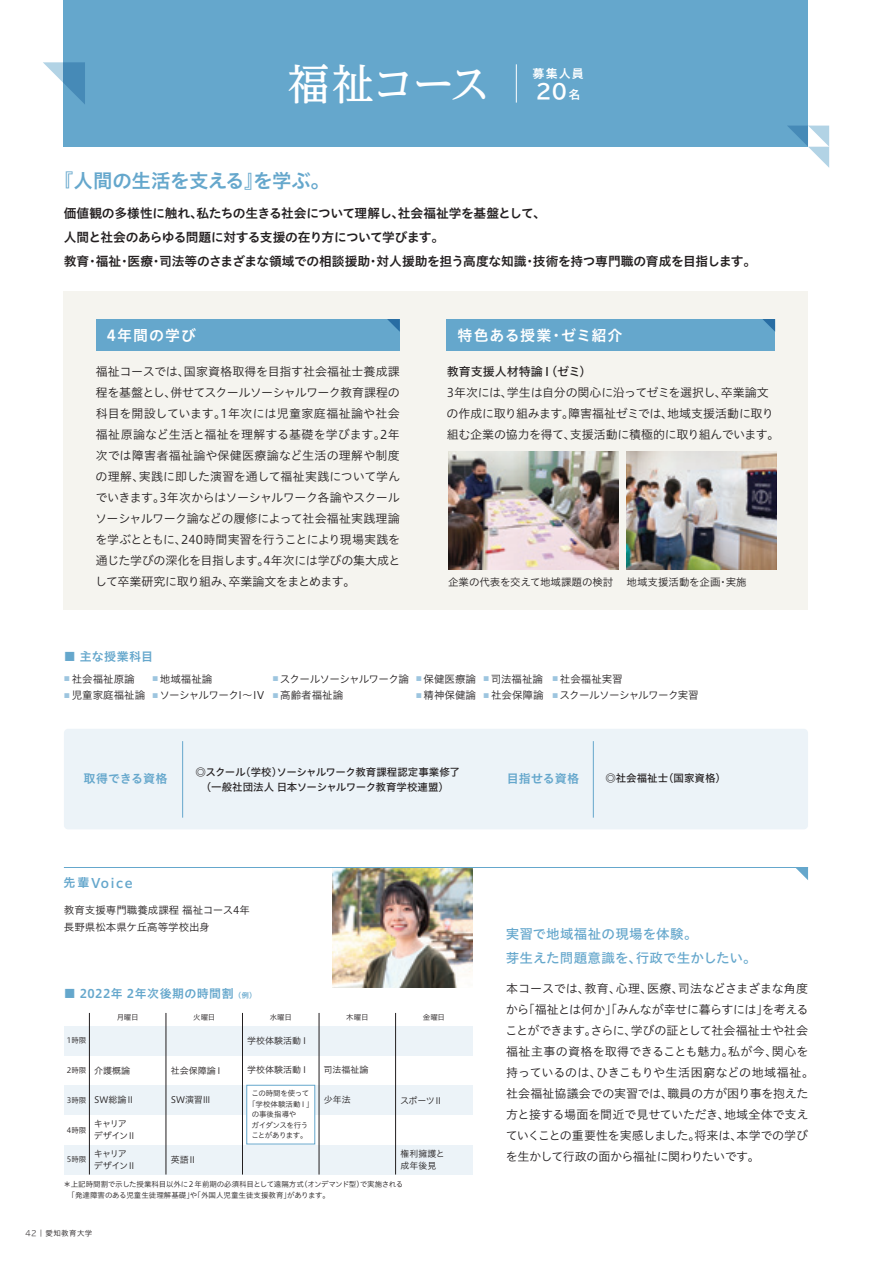
<style>
.page{position:relative;width:893px;height:1263px;background:#fff}
.page>*{position:absolute;margin:0;border:0;box-sizing:border-box;transform-origin:0 0}
.t1{font:500 42px "PUD Reimin Pr 6 N";letter-spacing:-.04em;color:#fff}
.t2{font:19.5px "Hiragino UD Sans Std N W6";letter-spacing:-.025em;color:#65a7cc}
.t3{font:15px "Hiragino UD Sans Std N W6";letter-spacing:.045em;color:#fff}
.t4{font:15px "Hiragino UD Sans Std N W6";letter-spacing:.065em;color:#fff}
.t5{font:13.5px/24px "Hiragino UD Sans Std N W5";letter-spacing:.015em;color:#65a7cc}
.t6{font:500 13.5px "Clarimo UDPE";letter-spacing:.12em;color:#65a7cc}
.t7{font:12.75px/24px "Hiragino UD Sans Std N W6";letter-spacing:-.025em;color:#231f20}
.t8{font:12px/21px "Hiragino UD Sans Std N W3";letter-spacing:-.02em;color:#231f20}
.t9{font:12px "Hiragino UD Sans Std N W6";letter-spacing:.04em;color:#65a7cc}
.t10{font:12px "Hiragino UD Sans Std N W5";color:#231f20}
.t11{font:12px "Hiragino UD Sans Std N W6";color:#65a7cc}
.t12{font:12px "Hiragino UD Sans Std N W6";color:#fff}
.t13{font:10.5px/16.5px "Hiragino UD Sans Std N W3";color:#231f20}
.t14{font:10.5px/15px "Hiragino UD Sans Std N W5";letter-spacing:-.035em;color:#231f20}
.t15{font:10.5px "Hiragino UD Sans Std N W3";letter-spacing:-.06em;color:#231f20}
.t16{font:10.5px "Hiragino UD Sans Std N W5";color:#231f20}
.t17{font:9px/12px "Hiragino UD Sans Std N W3";color:#231f20}
.t18{font:9px/12px "Hiragino UD Sans Std N W3";letter-spacing:-.12em;color:#231f20}
.t19{font:7.5px/10.5px "Hiragino UD Sans Std N W3";letter-spacing:-.005em;color:#231f20}
.t20{font:7.5px "Hiragino UD Sans Std N W3";letter-spacing:-.03em;color:#231f20}
.t21{font:7.5px "Hiragino UD Sans Std N W3";letter-spacing:-.06em;color:#231f20}
.t22{font:7.5px "Hiragino UD Sans Std N W3";letter-spacing:-.08em;color:#231f20}
.s1{font-family:"TBUD Go Std";font-weight:700;font-size:20.25px}
.s2{font-family:"Hiragino UD Sans Std N W6";font-weight:400;font-size:12px}
.s3{font-size:7.2px}
.s4{font-family:"TBUD Go Std Super";font-weight:300}
</style>
<div class="page">
<div style="left:64px;top:291px;width:744px;height:319px;background:#f5f4ef"></div>
<div style="left:64px;top:0;width:744px;height:147px;background:#65a7cc"></div>
<img style="left:333px;top:868px;width:139px;height:119px">
<svg style="left:796px;top:868px;width:12px;height:12px"></svg>
<div style="left:64px;top:1026px;width:408px;height:29px;background:#ecf3f8"></div>
<div style="left:64px;top:1085px;width:408px;height:30px;background:#ecf3f8"></div>
<div style="left:64px;top:1145px;width:408px;height:29px;background:#ecf3f8"></div>
<hr style="left:89px;top:1013px;width:1px;height:161px;background:#231f20">
<hr style="left:166px;top:1013px;width:1px;height:161px;background:#231f20">
<hr style="left:242px;top:1013px;width:1px;height:161px;background:#231f20">
<hr style="left:319px;top:1013px;width:1px;height:161px;background:#231f20">
<hr style="left:395px;top:1013px;width:1px;height:161px;background:#231f20">
<div style="left:64px;top:729px;width:744px;height:100px;background:#ecf3f8;border-radius:4px"></div>
<hr style="left:64px;top:867px;width:744px;height:1px;background:#65a7cc">
<div style="left:247px;top:1085px;width:68px;height:59px;background:#fff"></div>
<div style="left:246px;top:1085px;width:69px;height:59px;border:1px solid #65a7cc"></div>
<hr style="left:516px;top:64px;width:1px;height:39px;background:#fff">
<div style="left:96px;top:319px;width:304px;height:32px;background:#65a7cc"></div>
<div style="left:447px;top:319px;width:328px;height:32px;background:#65a7cc"></div>
<img style="left:448px;top:451px;width:170px;height:119px">
<img style="left:627px;top:451px;width:150px;height:119px">
<hr style="left:182px;top:741px;width:1px;height:77px;background:#65a7cc">
<hr style="left:593px;top:741px;width:1px;height:77px;background:#65a7cc">
<svg style="left:763px;top:319px;width:12px;height:12px"></svg>
<svg style="left:387px;top:319px;width:13px;height:13px"></svg>
<svg style="left:788px;top:126px;width:41px;height:42px"></svg>
<svg style="left:43px;top:62px;width:42px;height:43px"></svg>
<h1 class="t1" style="left:288px;top:49px;width:294px">福祉コース <span class="s1">20</span><span class="s2">名</span></h1>
<p class="t12" style="left:532px;top:64px;width:53px">募集人員</p>
<h2 class="t2" style="left:54px;top:166px;width:277px">『人間の生活を支える』を学ぶ。</h2>
<p class="t7" style="left:64px;top:201px;width:694px">価値観の多様性に触れ、私たちの生きる社会について理解し、社会福祉学を基盤として、<br>人間と社会のあらゆる問題に対する支援の在り方について学びます。<br>教育・福祉・医療・司法等のさまざまな領域での相談援助・対人援助を担う高度な知識・技術を持つ専門職の育成を目指します。</p>
<p class="t4" style="left:107px;top:323px;width:91px">4年間の学び</p>
<p class="t3" style="left:458px;top:323px;width:167px">特色ある授業・ゼミ紹介</p>
<p class="t8" style="left:95px;top:360px;width:307px;text-align:justify">福祉コースでは、国家資格取得を目指す社会福祉士養成課程を基盤とし、併せてスクールソーシャルワーク教育課程の科目を開設しています。1年次には児童家庭福祉論や社会福祉原論など生活と福祉を理解する基礎を学びます。2年次では障害者福祉論や保健医療論など生活の理解や制度の理解、実践に即した演習を通して福祉実践について学んでいきます。3年次からはソーシャルワーク各論やスクールソーシャルワーク論などの履修によって社会福祉実践理論を学ぶとともに、240時間実習を行うことにより現場実践を通じた学びの深化を目指します。4年次には学びの集大成として卒業研究に取り組み、卒業論文をまとめます。</p>
<p class="t9" style="left:64px;top:648px;width:91px">■ 主な授業科目</p>
<p class="t10" style="left:447px;top:362px;width:146px">教育支援人材特論Ⅰ（ゼミ）</p>
<p class="t8" style="left:447px;top:381px;width:334px">3年次には、学生は自分の関心に沿ってゼミを選択し、卒業論文の作成に取り組みます。障害福祉ゼミでは、地域支援活動に取り組む企業の協力を得て、支援活動に積極的に取り組んでいます。</p>
<p class="t13" style="left:448px;top:573px;width:167px">企業の代表を交えて地域課題の検討</p>
<p class="t13" style="left:627px;top:573px;width:122px">地域支援活動を企画・実施</p>
<p class="t13" style="left:64px;top:670px;width:72px"><sup>■</sup> 社会福祉原論</p>
<p class="t13" style="left:64px;top:686px;width:83px"><sup>■</sup> 児童家庭福祉論</p>
<p class="t13" style="left:152px;top:670px;width:62px"><sup>■</sup> 地域福祉論</p>
<p class="t15" style="left:152px;top:687px;width:114px"><sup>■</sup> ソーシャルワークI～IV</p>
<p class="t13" style="left:416px;top:670px;width:62px"><sup>■</sup> 保健医療論</p>
<p class="t13" style="left:416px;top:686px;width:62px"><sup>■</sup> 精神保健論</p>
<p class="t15" style="left:272px;top:671px;width:138px"><sup>■</sup> スクールソーシャルワーク論</p>
<p class="t13" style="left:272px;top:686px;width:72px"><sup>■</sup> 高齢者福祉論</p>
<p class="t13" style="left:483px;top:670px;width:61px"><sup>■</sup> 司法福祉論</p>
<p class="t13" style="left:483px;top:686px;width:62px"><sup>■</sup> 社会保障論</p>
<p class="t13" style="left:552px;top:670px;width:72px"><sup>■</sup> 社会福祉実習</p>
<p class="t15" style="left:552px;top:687px;width:148px"><sup>■</sup> スクールソーシャルワーク実習</p>
<p class="t14" style="left:195px;top:764px;width:266px">◎スクール（学校）ソーシャルワーク教育課程認定事業修了　（一般社団法人 日本ソーシャルワーク教育学校連盟）</p>
<p class="t16" style="left:605px;top:770px;width:122px">◎社会福祉士（国家資格）</p>
<p class="t11" style="left:84px;top:769px;width:85px">取得できる資格</p>
<p class="t9" style="left:507px;top:769px;width:74px">目指せる資格</p>
<p class="t6" style="left:64px;top:872px;width:71px"><span class="s2">先輩</span>Voice</p>
<p class="t13" style="left:64px;top:901px;width:188px">教育支援専門職養成課程 福祉コース4年長野県松本県ケ丘高等学校出身</p>
<p class="t9" style="left:64px;top:984px;width:194px">■ 2022年 2年次後期の時間割 <span class="s3">（例）</span></p>
<p class="t19" style="left:117px;top:1011px;width:23px">月曜日</p>
<p class="t19" style="left:193px;top:1011px;width:24px">火曜日</p>
<p class="t19" style="left:270px;top:1011px;width:24px">水曜日</p>
<p class="t19" style="left:346px;top:1011px;width:24px">木曜日</p>
<p class="t19" style="left:423px;top:1011px;width:24px">金曜日</p>
<p class="t17" style="left:247px;top:1034px;width:63px">学校体験活動Ⅰ</p>
<p class="t17" style="left:247px;top:1063px;width:63px">学校体験活動Ⅰ</p>
<p class="t19" style="left:67px;top:1035px;width:21px">1時限</p>
<p class="t19" style="left:67px;top:1064px;width:21px">2時限</p>
<p class="t17" style="left:323px;top:1063px;width:46px">司法福祉論</p>
<p class="t19" style="left:67px;top:1094px;width:21px">3時限</p>
<p class="t17" style="left:324px;top:1093px;width:28px">少年法</p>
<p class="t17" style="left:400px;top:1094px;width:44px">スポーツⅡ</p>
<p class="t19" style="left:67px;top:1124px;width:21px">4時限</p>
<p class="t17" style="left:171px;top:1064px;width:54px">社会保障論Ⅰ</p>
<p class="t17" style="left:171px;top:1093px;width:42px">SW演習Ⅲ</p>
<p class="t17" style="left:94px;top:1064px;width:37px">介護概論</p>
<p class="t20" style="left:251px;top:1088px;width:59px">この時間を使って</p>
<p class="t19" style="left:248px;top:1098px;width:67px">「学校体験活動Ⅰ」</p>
<p class="t19" style="left:252px;top:1109px;width:46px">の事後指導や</p>
<p class="t21" style="left:252px;top:1119px;width:58px">ガイダンスを行う</p>
<p class="t22" style="left:251px;top:1130px;width:58px">ことがあります。</p>
<p class="t17" style="left:94px;top:1093px;width:42px">SW総論Ⅱ</p>
<p class="t18" style="left:94px;top:1117px;width:44px">キャリアデザインⅡ</p>
<p class="t18" style="left:94px;top:1147px;width:44px">キャリアデザインⅡ</p>
<p class="t17" style="left:400px;top:1147px;width:46px">権利擁護と成年後見</p>
<p class="t19" style="left:67px;top:1154px;width:21px">5時限</p>
<p class="t17" style="left:171px;top:1153px;width:28px">英語Ⅱ</p>
<p class="t19" style="left:64px;top:1178px;width:341px">＊上記時間割で示した授業科目以外に２年前期の必須科目として遠隔方式（オンデマンド型）で実施される　「発達障害のある児童生徒理解基礎」や「外国人児童生徒支援教育」があります。</p>
<p class="t19" style="left:26px;top:1227px;width:68px"><span class="s4">42</span> | 愛知教育大学</p>
<p class="t5" style="left:506px;top:921px;width:252px">実習で地域福祉の現場を体験。<br>芽生えた問題意識を、行政で生かしたい。</p>
<p class="t8" style="left:505px;top:977px;width:310px">本コースでは、教育、心理、医療、司法などさまざまな角度から「福祉とは何か」「みんなが幸せに暮らすには」を考えることができます。さらに、学びの証として社会福祉士や社会福祉主事の資格を取得できることも魅力。私が今、関心を持っているのは、ひきこもりや生活困窮などの地域福祉。社会福祉協議会での実習では、職員の方が困り事を抱えた方と接する場面を間近で見せていただき、地域全体で支えていくことの重要性を実感しました。将来は、本学での学びを生かして行政の面から福祉に関わりたいです。</p>
</div>
